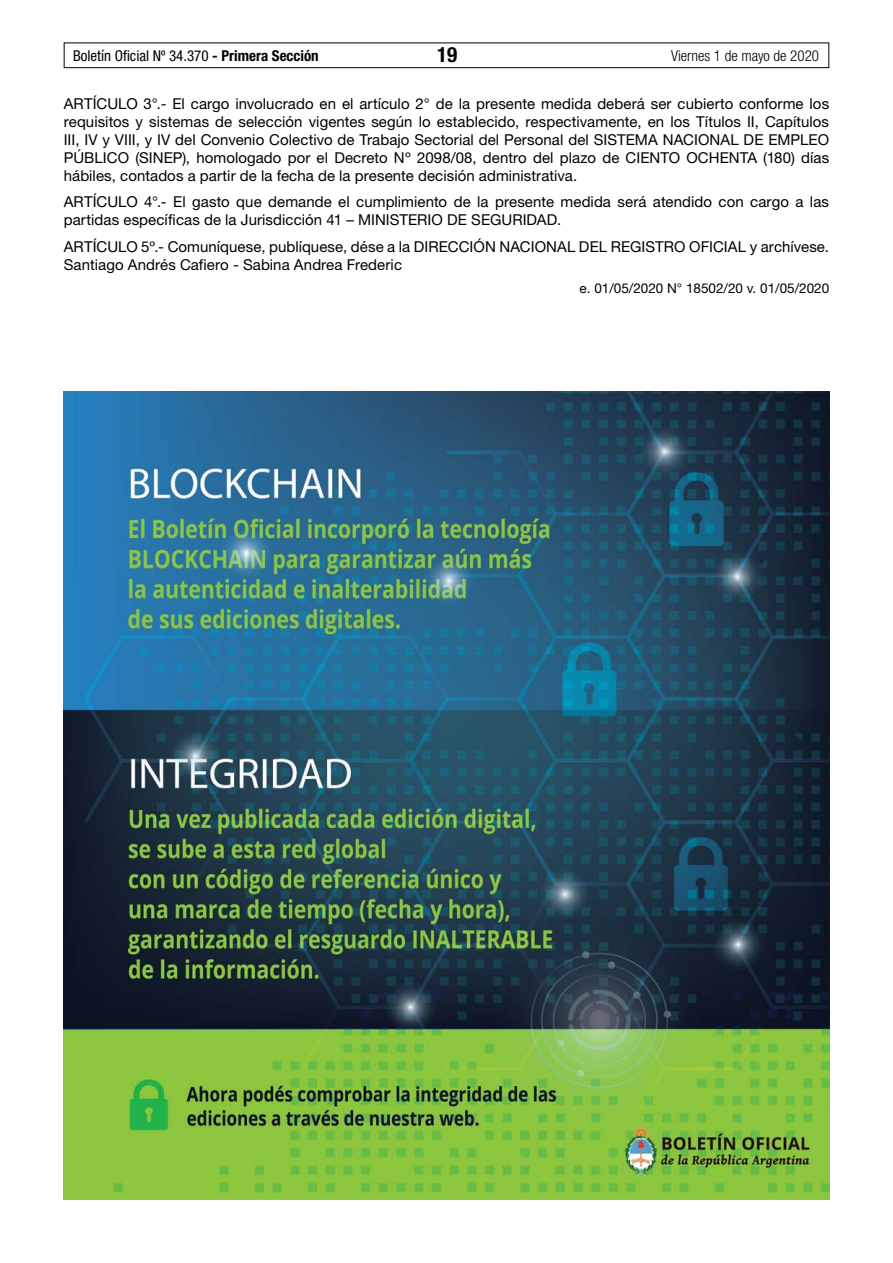
<style>
.page{position:relative;width:893px;height:1263px;background:#fff}
.page>*{position:absolute;margin:0;border:0;box-sizing:border-box;transform-origin:0 0}
.t1{font:700 condensed 21px "Helvetica Neue LT Std";color:#000}
.t2{font:15px/18px "Helvetica Neue LT Std";letter-spacing:.005em;color:#000}
.t3{font:condensed 15px "Helvetica Neue LT Std";color:#000}
.t4{font:300 condensed 15px "Helvetica Neue LT Std";color:#000}
.t5{font:13.5px "Helvetica Neue LT Std";color:#000}
.s1{font-weight:700}
</style>
<div class="page">
<div style="left:64px;top:43px;width:765px;height:25px;border:1px solid #000"></div>
<img style="left:64px;top:391px;width:765px;height:808px">
<p class="t3" style="left:73px;top:47px;width:247px">Boletín Oficial Nº 34.370 <span class="s1">- Primera Sección</span></p>
<h1 class="t1" style="left:437px;top:42px;width:22px">19</h1>
<p class="t4" style="left:671px;top:47px;width:149px">Viernes 1 de mayo de 2020</p>
<p class="t2" style="left:64px;top:94px;width:767px;text-align:justify">ARTÍCULO 3°.- El cargo involucrado en el artículo 2° de la presente medida deberá ser cubierto conforme los requisitos y sistemas de selección vigentes según lo establecido, respectivamente, en los Títulos II, Capítulos III, IV y VIII, y IV del Convenio Colectivo de Trabajo Sectorial del Personal del SISTEMA NACIONAL DE EMPLEO PÚBLICO (SINEP), homologado por el Decreto Nº 2098/08, dentro del plazo de CIENTO OCHENTA (180) días hábiles, contados a partir de la fecha de la presente decisión administrativa.</p>
<p class="t2" style="left:64px;top:192px;width:767px">ARTÍCULO 4°.- El gasto que demande el cumplimiento de la presente medida será atendido con cargo a las partidas específicas de la Jurisdicción 41 – MINISTERIO DE SEGURIDAD.</p>
<p class="t2" style="left:64px;top:237px;width:767px">ARTÍCULO 5º.- Comuníquese, publíquese, dése a la DIRECCIÓN NACIONAL DEL REGISTRO OFICIAL y archívese.<br>Santiago Andrés Cafiero - Sabina Andrea Frederic</p>
<p class="t5" style="left:580px;top:280px;width:251px">e. 01/05/2020 N° 18502/20 v. 01/05/2020</p>
</div>
